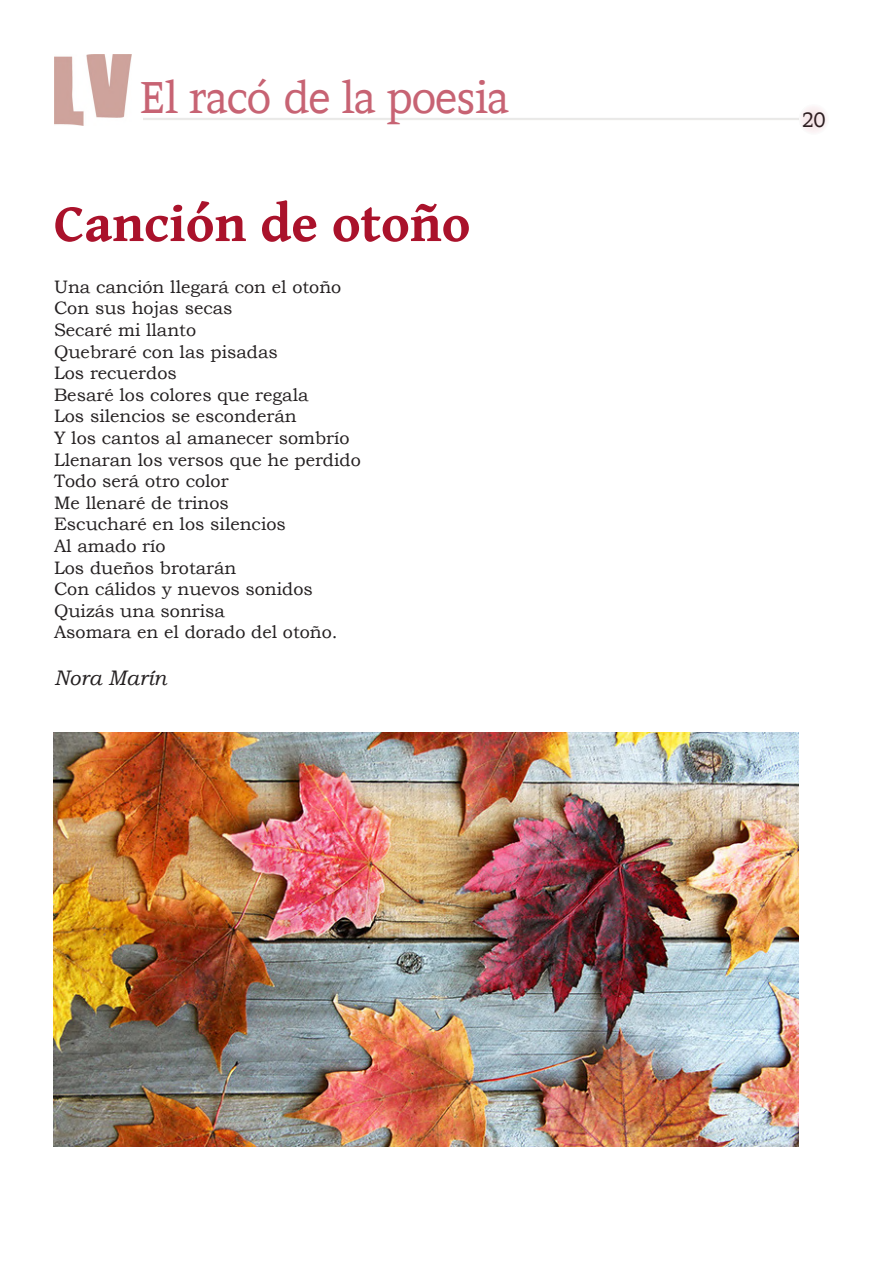
<style>
.page{position:relative;width:893px;height:1263px;background:#fff}
.page>*{position:absolute;margin:0;border:0;box-sizing:border-box;transform-origin:0 0}
.Paràgraf_amb_espais{font:700 54px "Gentium Book Basic";color:#aa122b}
.t1{font:45px "Contra";letter-spacing:-.02em;color:#c76373}
.BOOK_ANTIQUA_TEXT{font:italic 21px "Bookman Old Style";color:#231f20}
.t2{font:21px "Contra";color:#231f20}
.BOOK_ANTIQUA_TEXT-2{font:18px "Bookman Old Style";color:#231f20}
</style>
<div class="page">
<hr style="left:142px;top:116px;width:656px;height:2px;background:#383839">
<div style="left:799px;top:104px;width:30px;height:30px;background:#f9eef0;border-radius:50%"></div>
<div style="left:798px;top:104px;width:32px;height:31px;border:2px solid #383839;border-radius:50%"></div>
<img style="left:54px;top:54px;width:77px;height:71px">
<img style="left:53px;top:732px;width:745px;height:415px">
<p class="t1" style="left:140px;top:71px;width:370px">El racó de la poesia</p>
<p class="Paràgraf_amb_espais" style="left:54px;top:183px;width:418px">Canción de otoño</p>
<p class="BOOK_ANTIQUA_TEXT-2" style="left:54px;top:275px;width:289px">Una canción llegará con el otoño</p>
<p class="BOOK_ANTIQUA_TEXT-2" style="left:54px;top:296px;width:180px">Con sus hojas secas</p>
<p class="BOOK_ANTIQUA_TEXT-2" style="left:54px;top:318px;width:144px">Secaré mi llanto</p>
<p class="BOOK_ANTIQUA_TEXT-2" style="left:54px;top:340px;width:225px">Quebraré con las pisadas</p>
<p class="BOOK_ANTIQUA_TEXT-2" style="left:54px;top:361px;width:124px">Los recuerdos</p>
<p class="BOOK_ANTIQUA_TEXT-2" style="left:54px;top:383px;width:256px">Besaré los colores que regala</p>
<p class="BOOK_ANTIQUA_TEXT-2" style="left:54px;top:404px;width:244px">Los silencios se esconderán</p>
<p class="BOOK_ANTIQUA_TEXT-2" style="left:54px;top:426px;width:297px">Y los cantos al amanecer sombrío</p>
<p class="BOOK_ANTIQUA_TEXT-2" style="left:54px;top:448px;width:308px">Llenaran los versos que he perdido</p>
<p class="BOOK_ANTIQUA_TEXT-2" style="left:54px;top:469px;width:176px">Todo será otro color</p>
<p class="BOOK_ANTIQUA_TEXT-2" style="left:54px;top:491px;width:176px">Me llenaré de trinos</p>
<p class="BOOK_ANTIQUA_TEXT-2" style="left:54px;top:512px;width:233px">Escucharé en los silencios</p>
<p class="BOOK_ANTIQUA_TEXT-2" style="left:54px;top:534px;width:113px">Al amado río</p>
<p class="BOOK_ANTIQUA_TEXT-2" style="left:54px;top:556px;width:184px">Los dueños brotarán</p>
<p class="BOOK_ANTIQUA_TEXT-2" style="left:54px;top:577px;width:260px">Con cálidos y nuevos sonidos</p>
<p class="BOOK_ANTIQUA_TEXT-2" style="left:54px;top:599px;width:173px">Quizás una sonrisa</p>
<p class="BOOK_ANTIQUA_TEXT-2" style="left:54px;top:620px;width:285px">Asomara en el dorado del otoño.</p>
<p class="BOOK_ANTIQUA_TEXT" style="left:54px;top:664px;width:114px">Nora Marín</p>
<p class="t2" style="left:802px;top:107px;width:25px">20</p>
</div>
